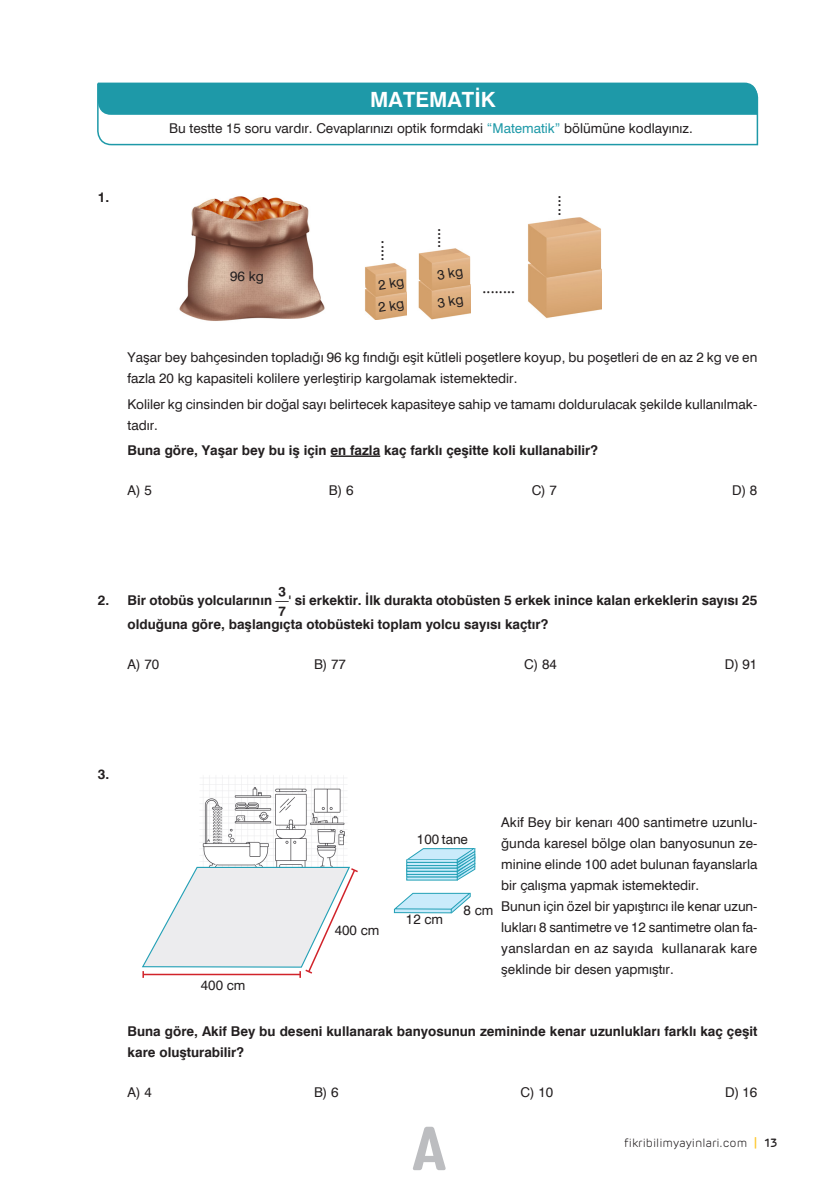
<style>
.page{position:relative;width:834px;height:1195px;background:#fff}
.page>*{position:absolute;margin:0;border:0;box-sizing:border-box;transform-origin:0 0}
.t1{font:60px "Grota Sans Rounded Regular 3";color:#bcbdc0}
.t2{font:700 21px "Swiss 721 BT";color:#fff}
.t3{font:18px "Minion Pro";color:#231f20}
.boşluksuz{font:13.5px/21px "Swiss 721 BT";color:#231f20}
.TS__BOLD___TUR{font:700 13.5px/21px "Swiss 721 BT";color:#231f20}
.TS__PLAIN___TUR{font:13.5px/21px "Swiss 721 BT";color:#231f20}
.TC__ABCDE___TUR{font:13.5px "Swiss 721 BT";color:#231f20}
.TS__PLAIN___TUR-2{font:700 13.5px "Swiss 721 BT";color:#231f20}
.t4{font:300 12px "Rubrik";color:#231f20}
.s1{color:#1e99a8}
.s2{font-family:"TKESIRLERKUCUK"}
.s3{font-weight:500;color:#fec62a}
.s4{font-weight:500}
</style>
<div class="page">
<svg style="left:97px;top:83px;width:661px;height:63px"></svg>
<div style="left:98px;top:83px;width:659px;height:32px;background:#1e99a8"></div>
<img style="left:200px;top:776px;width:147px;height:90px">
<svg style="left:142px;top:866px;width:216px;height:112px"></svg>
<svg style="left:406px;top:848px;width:70px;height:33px;background:#9ad5e5"></svg>
<svg style="left:393px;top:892px;width:78px;height:22px"></svg>
<hr style="left:330px;top:455px;width:50px;height:2px;background:#231f20">
<img style="left:179px;top:196px;width:146px;height:125px">
<img style="left:365px;top:297px;width:41px;height:23px">
<img style="left:365px;top:263px;width:41px;height:34px">
<img style="left:418px;top:291px;width:52px;height:29px">
<img style="left:418px;top:248px;width:52px;height:43px">
<img style="left:528px;top:278px;width:73px;height:40px">
<img style="left:528px;top:217px;width:73px;height:61px">
<svg style="left:378px;top:300px;width:26px;height:12px"></svg>
<svg style="left:378px;top:277px;width:26px;height:13px"></svg>
<svg style="left:437px;top:295px;width:26px;height:13px"></svg>
<svg style="left:436px;top:267px;width:27px;height:13px"></svg>
<h2 class="t2" style="left:370px;top:86px;width:127px">MATEMATİK</h2>
<p class="TS__PLAIN___TUR-2" style="left:98px;top:189px;width:13px">1.</p>
<p class="boşluksuz" style="left:169px;top:118px;width:525px">Bu testte 15 soru vardır. Cevaplarınızı optik formdaki <span class="s1">“Matematik”</span> bölümüne kodlayınız.</p>
<p class="boşluksuz" style="left:230px;top:265px;width:35px">96 kg</p>
<p class="t3" style="left:399px;top:240px;width:22px;rotate:90deg">.....</p>
<p class="t3" style="left:456px;top:228px;width:22px;rotate:90deg">.....</p>
<p class="t3" style="left:576px;top:195px;width:22px;rotate:90deg">.....</p>
<p class="TS__PLAIN___TUR" style="left:128px;top:347px;width:631px">Yaşar bey bahçesinden topladığı 96 kg fındığı eşit kütleli poşetlere koyup, bu poşetleri de en az 2 kg ve en fazla 20 kg kapasiteli kolilere yerleştirip kargolamak istemektedir.</p>
<p class="TS__PLAIN___TUR" style="left:128px;top:393px;width:631px">Koliler kg cinsinden bir doğal sayı belirtecek kapasiteye sahip ve tamamı doldurulacak şekilde kullanılmak&shy;tadır.</p>
<p class="TS__BOLD___TUR" style="left:128px;top:439px;width:471px">Buna göre, Yaşar bey bu iş için en fazla kaç farklı çeşitte koli kullanabilir?</p>
<p class="TC__ABCDE___TUR" style="left:128px;top:482px;width:26px">A) 5</p>
<p class="TC__ABCDE___TUR" style="left:329px;top:482px;width:26px">B) 6</p>
<p class="TC__ABCDE___TUR" style="left:531px;top:482px;width:27px">C) 7</p>
<p class="TC__ABCDE___TUR" style="left:732px;top:482px;width:27px">D) 8</p>
<p class="TS__BOLD___TUR" style="left:128px;top:588px;width:631px;line-height:24px;text-indent:-30px">2. Bir otobüs yolcularının <span class="s2">3\ã</span>' si erkektir. İlk durakta otobüsten 5 erkek inince kalan erkeklerin sayısı 25 olduğuna göre, başlangıçta otobüsteki toplam yolcu sayısı kaçtır?</p>
<p class="TC__ABCDE___TUR" style="left:128px;top:656px;width:33px">A) 70</p>
<p class="TC__ABCDE___TUR" style="left:314px;top:656px;width:33px">B) 77</p>
<p class="TC__ABCDE___TUR" style="left:524px;top:656px;width:34px">C) 84</p>
<p class="TC__ABCDE___TUR" style="left:724px;top:656px;width:34px">D) 91</p>
<p class="TS__PLAIN___TUR-2" style="left:98px;top:765px;width:13px">3.</p>
<p class="boşluksuz" style="left:201px;top:975px;width:46px">400 cm</p>
<p class="boşluksuz" style="left:334px;top:920px;width:46px">400 cm</p>
<p class="boşluksuz" style="left:417px;top:828px;width:53px">100 tane</p>
<p class="boşluksuz" style="left:406px;top:909px;width:39px">12 cm</p>
<p class="boşluksuz" style="left:463px;top:899px;width:31px">8 cm</p>
<p class="boşluksuz" style="left:501px;top:812px;width:257px">Akif Bey bir kenarı 400 santimetre uzunlu&shy;ğunda karesel bölge olan banyosunun ze&shy;minine elinde 100 adet bulunan fayanslarla bir çalışma yapmak istemektedir.<br>Bunun için özel bir yapıştırıcı ile kenar uzun&shy;lukları 8 santimetre ve 12 santimetre olan fa&shy;yanslardan en az sayıda kullanarak kare şeklinde bir desen yapmıştır.</p>
<p class="TS__BOLD___TUR" style="left:128px;top:1020px;width:631px">Buna göre, Akif Bey bu deseni kullanarak banyosunun zemininde kenar uzunlukları farklı kaç çeşit kare oluşturabilir?</p>
<p class="TC__ABCDE___TUR" style="left:128px;top:1084px;width:26px">A) 4</p>
<p class="TC__ABCDE___TUR" style="left:314px;top:1084px;width:26px">B) 6</p>
<p class="TC__ABCDE___TUR" style="left:520px;top:1084px;width:34px">C) 10</p>
<p class="TC__ABCDE___TUR" style="left:725px;top:1084px;width:34px">D) 16</p>
<h1 class="t1" style="left:412px;top:1112px;width:36px">A</h1>
<p class="t4" style="left:624px;top:1136px;width:155px">fikribilimyayinlari.com <span class="s3">|</span> <span class="s4">13</span></p>
</div>
